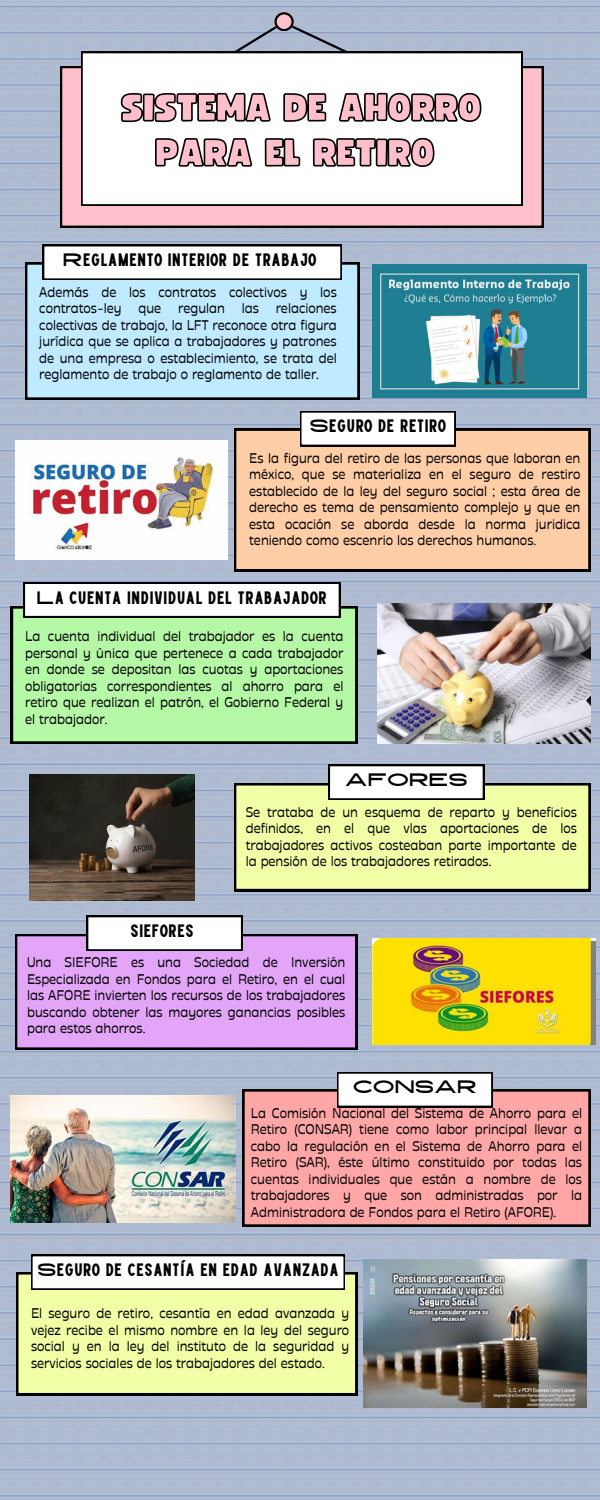
<style>
.page{position:relative;width:600px;height:1500px;background:#fff}
.page>*{position:absolute;margin:0;border:0;box-sizing:border-box;transform-origin:0 0}
.t1{font:37.6px/45px "Funtastic";color:#ffc0cb;text-align:center}
.t2{font:18px "High Cruiser";color:#000}
.t3{font:14px/16.5px "Stadio Deva";color:#000;text-align:justify}
</style>
<div class="page">
<img style="left:0;top:0;width:600px;height:1500px">
<svg style="left:60px;top:66px;width:484px;height:162px;background:#dea7b1"></svg>
<svg style="left:81px;top:52px;width:441px;height:154px"></svg>
<div style="left:25px;top:262px;width:334px;height:138px;background:#c0eaff"></div>
<svg style="left:43px;top:245px;width:299px;height:35px"></svg>
<div style="left:234px;top:429px;width:356px;height:142px;background:#ffcea6"></div>
<svg style="left:300px;top:411px;width:156px;height:35px"></svg>
<div style="left:11px;top:606px;width:346px;height:138px;background:#b5f8a5"></div>
<svg style="left:24px;top:583px;width:316px;height:34px"></svg>
<div style="left:234px;top:783px;width:356px;height:108px;background:#f3ffa6"></div>
<svg style="left:329px;top:765px;width:155px;height:35px"></svg>
<div style="left:15px;top:934px;width:342px;height:116px;background:#e2a5f8"></div>
<svg style="left:87px;top:916px;width:155px;height:35px"></svg>
<div style="left:242px;top:1089px;width:348px;height:138px;background:#ffa6a6"></div>
<svg style="left:337px;top:1072px;width:156px;height:35px"></svg>
<img style="left:373px;top:265px;width:214px;height:133px">
<img style="left:15px;top:440px;width:212px;height:120px">
<img style="left:378px;top:603px;width:213px;height:140px">
<img style="left:30px;top:774px;width:165px;height:126px">
<img style="left:373px;top:939px;width:222px;height:106px">
<div style="left:16px;top:1272px;width:341px;height:123px;background:#f3ffa6"></div>
<svg style="left:31px;top:1255px;width:314px;height:35px"></svg>
<img style="left:364px;top:1260px;width:222px;height:148px">
<img style="left:11px;top:1095px;width:225px;height:128px">
<svg style="left:120px;top:0;width:362px;height:123px"></svg>
<svg style="left:154px;top:0;width:281px;height:168px"></svg>
<p class="t1" style="left:122px;top:87px;width:362px">SISTEMA DE AHORRO<br>PARA EL RETIRO</p>
<p class="t2" style="left:63px;top:250px;width:255px">REGLAMENTO INTERIOR DE TRABAJO</p>
<p class="t3" style="left:39px;top:284px;width:299px">Además de los contratos colectivos y los contratos-ley que regulan las relaciones colectivas de trabajo, la LFT reconoce otra figura jurídica que se aplica a trabajadores y patrones de una empresa o establecimiento, se trata del reglamento de trabajo o reglamento de taller.</p>
<p class="t2" style="left:309px;top:416px;width:138px">SEGURO DE RETIRO</p>
<p class="t3" style="left:249px;top:450px;width:333px">Es la figura del retiro de las personas que laboran en méxico, que se materializa en el seguro de restiro establecido de la ley del seguro social ; esta área de derecho es tema de pensamiento complejo y que en esta ocación se aborda desde la norma juridica teniendo como escenrio los derechos humanos.</p>
<p class="t2" style="left:37px;top:587px;width:292px">LA CUENTA INDIVIDUAL DEL TRABAJADOR</p>
<p class="t3" style="left:25px;top:628px;width:320px">La cuenta individual del trabajador es la cuenta personal y única que pertenece a cada trabajador en donde se depositan las cuotas y aportaciones obligatorias correspondientes al ahorro para el retiro que realizan el patrón, el Gobierno Federal y el trabajador.</p>
<p class="t2" style="left:345px;top:770px;width:124px">AFORES</p>
<p class="t2" style="left:130px;top:921px;width:65px">SIEFORES</p>
<p class="t3" style="left:246px;top:804px;width:333px">Se trataba de un esquema de reparto y beneficios definidos, en el que vlas aportaciones de los trabajadores activos costeaban parte importante de la pensión de los trabajadores retirados.</p>
<p class="t3" style="left:27px;top:954px;width:320px">Una SIEFORE es una Sociedad de Inversión Especializada en Fondos para el Retiro, en el cual las AFORE invierten los recursos de los trabajadores buscando obtener las mayores ganancias posibles para estos ahorros.</p>
<p class="t2" style="left:353px;top:1077px;width:126px">CONSAR</p>
<p class="t3" style="left:251px;top:1105px;width:333px">La Comisión Nacional del Sistema de Ahorro para el Retiro (CONSAR) tiene como labor principal llevar a cabo la regulación en el Sistema de Ahorro para el Retiro (SAR), éste último constituido por todas las cuentas individuales que están a nombre de los trabajadores y que son administradas por la Administradora de Fondos para el Retiro (AFORE).</p>
<p class="t2" style="left:37px;top:1260px;width:304px">SEGURO DE CESANTÍA EN EDAD AVANZADA</p>
<p class="t3" style="left:31px;top:1305px;width:320px">El seguro de retiro, cesantía en edad avanzada y vejez recibe el mismo nombre en la ley del seguro social y en la ley del instituto de la seguridad y servicios sociales de los trabajadores del estado.</p>
</div>
